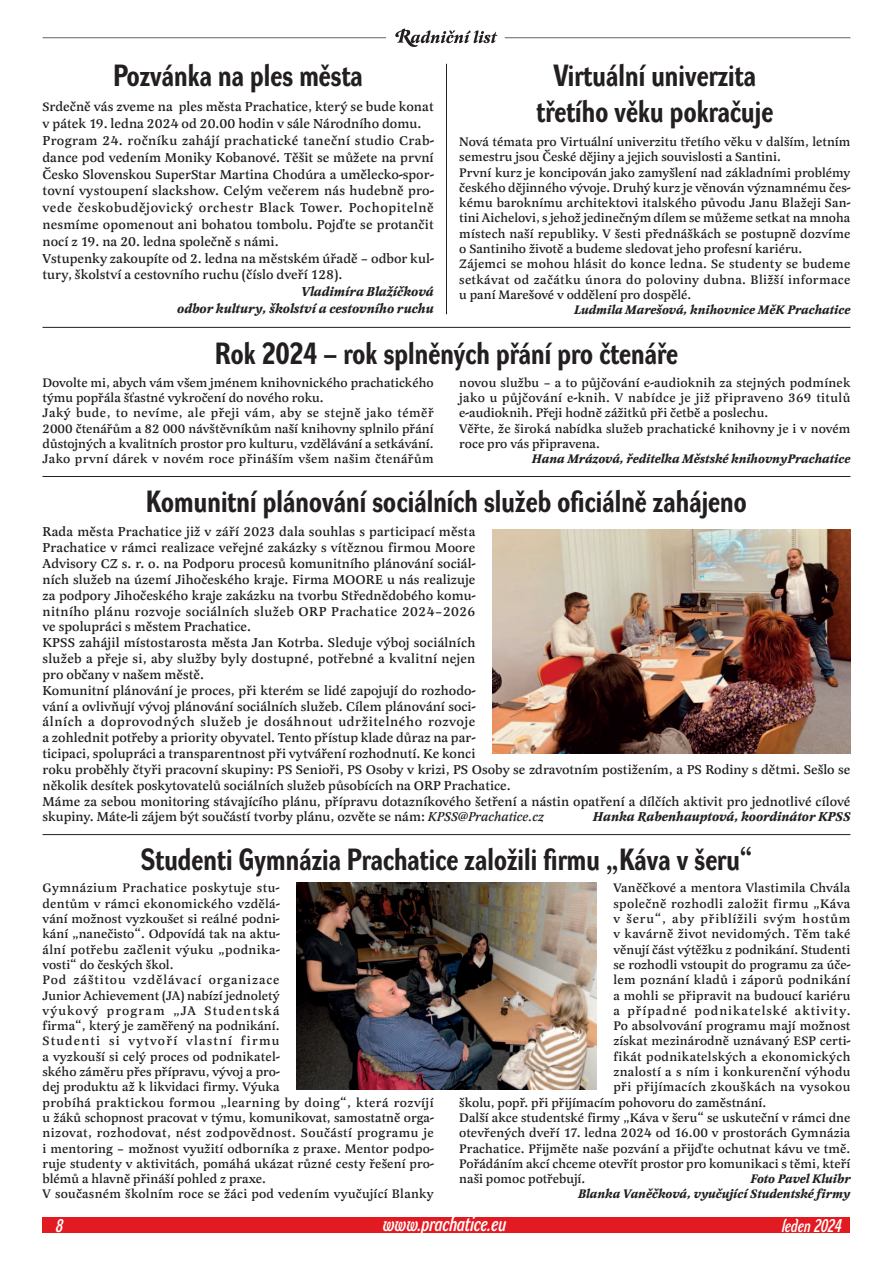
<style>
.page{position:relative;width:893px;height:1263px;background:#fff}
.page>*{position:absolute;margin:0;border:0;box-sizing:border-box;transform-origin:0 0}
.t1{font:700 30px/36px "Dyna Grotesk RM";letter-spacing:.005em;color:#231f20;text-align:center}
.t2{font:italic 21px "Dyna Grotesk DC";color:#fff}
.t3{font:italic 18px "Dyna Grotesk DC";color:#fff}
.t4{font:500 13.35px/16.8px "Latienne TEE";color:#231f20}
.t5{font:italic 700 13.35px/16.8px "Latienne TEE";color:#231f20;text-align:right}
.t6{font:500 13.2px/15.9px "Latienne TEE";letter-spacing:.005em;color:#231f20}
.t7{font:italic 700 13.2px "Latienne TEE";color:#231f20}
.t8{font:500 12.75px/15.3px "Latienne TEE";letter-spacing:.005em;color:#231f20}
.t9{font:italic 700 12.75px/15.3px "Latienne TEE";color:#231f20;text-align:right}
.t10{font:500 12.75px "Latienne TEE";letter-spacing:.025em;color:#231f20}
.t11{font:500 12.75px "Latienne TEE";letter-spacing:.03em;color:#231f20}
.t12{font:500 12.75px "Latienne TEE";letter-spacing:.075em;color:#231f20}
.t13{font:500 12.75px "Latienne TEE";letter-spacing:.055em;color:#231f20}
.s1{font-size:12.75px}
.s2{font-style:italic}
</style>
<div class="page">
<div style="left:43px;top:1217px;width:807px;height:16px;background:#e21a21"></div>
<svg style="left:395px;top:29px;width:103px;height:18px"></svg>
<img style="left:297px;top:883px;width:299px;height:207px">
<img style="left:492px;top:529px;width:358px;height:224px">
<hr style="left:43px;top:37px;width:343px;height:1px;background:#636366">
<hr style="left:505px;top:37px;width:345px;height:1px;background:#636366">
<hr style="left:43px;top:476px;width:807px;height:1px;background:#231f20">
<hr style="left:43px;top:327px;width:807px;height:1px;background:#231f20">
<hr style="left:446px;top:64px;width:1px;height:250px;background:#231f20">
<hr style="left:43px;top:834px;width:807px;height:1px;background:#231f20">
<h1 class="t1" style="left:113px;top:60px;width:251px">Pozvánka na ples města</h1>
<p class="t4" style="left:43px;top:100px;width:393px"><span class="s1">S</span>rdečně vás zveme na ples města Prachatice, který se bude konat v pátek 19. ledna 2024 od 20.00 hodin v sále Národního domu.<br>Program 24. ročníku zahájí prachatické taneční studio Crab&shy;dance pod vedením Moniky Kobanové. Těšit se můžete na první Česko Slovenskou SuperStar Martina Chodúra a umělecko-spor&shy;tovní vystoupení slackshow. Celým večerem nás hudebně pro&shy;vede českobudějovický orchestr Black Tower. Pochopitelně nesmíme opomenout ani bohatou tombolu. Pojďte se protančit nocí z 19. na 20. ledna společně s námi.<br>Vstupenky zakoupíte od 2. ledna na městském úřadě – odbor kul&shy;tury, školství a cestovního ruchu (číslo dveří 128).</p>
<p class="t5" style="left:177px;top:284px;width:258px">Vladimíra Blažíčková<br>odbor kultury, školství a cestovního ruchu</p>
<h1 class="t1" style="left:536px;top:60px;width:238px">Virtuální univerzita třetího věku pokračuje</h1>
<p class="t8" style="left:459px;top:135px;width:393px">Nová témata pro Virtuální univerzitu třetího věku v dalším, letním semestru jsou České dějiny a jejich souvislosti a Santini.<br>První kurz je koncipován jako zamyšlení nad základními problémy českého dějinného vývoje. Druhý kurz je věnován významnému čes&shy;kému baroknímu architektovi italského původu Janu Blažeji San&shy;tini Aichelovi, s jehož jedinečným dílem se můžeme setkat na mnoha místech naší republiky. V šesti přednáškách se postupně dozvíme o Santiniho životě a budeme sledovat jeho profesní kariéru.<br>Zájemci se mohou hlásit do konce ledna. Se studenty se budeme setkávat od začátku února do poloviny dubna. Bližší informace u paní Marešové v oddělení pro dospělé.</p>
<p class="t9" style="left:574px;top:303px;width:278px">Ludmila Marešová, knihovnice MěK Prachatice</p>
<h1 class="t1" style="left:215px;top:338px;width:464px">Rok 2024 – rok splněných přání pro čtenáře</h1>
<p class="t8" style="left:43px;top:376px;width:393px">Dovolte mi, abych vám všem jménem knihovnického prachatického týmu popřála šťastné vykročení do nového roku.<br>Jaký bude, to nevíme, ale přeji vám, aby se stejně jako téměř 2000 čtenářům a 82 000 návštěvníkům naší knihovny splnilo přání důstojných a kvalitních prostor pro kulturu, vzdělávání a setkávání.<br>Jako první dárek v novém roce přináším všem našim čtenářům</p>
<p class="t8" style="left:459px;top:376px;width:393px">novou službu – a to půjčování e-audioknih za stejných podmínek jako u půjčování e-knih. V nabídce je již připraveno 369 titulů e-audioknih. Přeji hodně zážitků při četbě a poslechu.<br>Věřte, že široká nabídka služeb prachatické knihovny je i v novém roce pro vás připravena.</p>
<p class="t9" style="left:532px;top:452px;width:320px">Hana Mrázová, ředitelka Městské knihovnyPrachatice</p>
<h1 class="t1" style="left:146px;top:486px;width:602px">Komunitní plánování sociálních služeb oficiálně zahájeno</h1>
<p class="t6" style="left:43px;top:525px;width:809px">Rada města Prachatice již v září 2023 dala souhlas s participací města<br>Prachatice v rámci realizace veřejné zakázky s vítěznou firmou Moore<br>Advisory CZ s. r. o. na Podporu procesů komunitního plánování sociál-<br>ních služeb na území Jihočeského kraje. Firma MOORE u nás realizuje<br>za podpory Jihočeského kraje zakázku na tvorbu Střednědobého komu-<br>nitního plánu rozvoje sociálních služeb ORP Prachatice 2024–2026<br>ve spolupráci s městem Prachatice.<br>KPSS zahájil místostarosta města Jan Kotrba. Sleduje výboj sociálních<br>služeb a přeje si, aby služby byly dostupné, potřebné a kvalitní nejen<br>pro občany v našem městě.<br>Komunitní plánování je proces, při kterém se lidé zapojují do rozhodo-<br>vání a ovlivňují vývoj plánování sociálních služeb. Cílem plánování soci-<br>álních a doprovodných služeb je dosáhnout udržitelného rozvoje<br>a zohlednit potřeby a priority obyvatel. Tento přístup klade důraz na par-<br>ticipaci, spolupráci a transparentnost při vytváření rozhodnutí. Ke konci<br>roku proběhly čtyři pracovní skupiny: PS Senioři, PS Osoby v krizi, PS Osoby se zdravotním postižením, a PS Rodiny s dětmi. Sešlo se několik desítek poskytovatelů sociálních služeb působících na ORP Prachatice.<br>Máme za sebou monitoring stávajícího plánu, přípravu dotazníkového šetření a nástin opatření a dílčích aktivit pro jednotlivé cílové skupiny. Máte-li zájem být součástí tvorby plánu, ozvěte se nám: <span class="s2">KPSS@Prachatice.cz</span></p>
<p class="t7" style="left:593px;top:810px;width:259px">Hanka Rabenhauptová, koordinátor KPSS</p>
<h1 class="t1" style="left:141px;top:844px;width:613px">Studenti Gymnázia Prachatice založili firmu „Káva v šeru“</h1>
<p class="t8" style="left:43px;top:881px;width:393px">Gymnázium Prachatice poskytuje stu-<br>dentům v rámci ekonomického vzdělá-<br>vání možnost vyzkoušet si reálné podni-<br>kání „nanečisto“. Odpovídá tak na aktu-<br>ální potřebu začlenit výuku „podnika-<br>vosti“ do českých škol.<br>Pod záštitou vzdělávací organizace<br>Junior Achievement (JA) nabízí jednoletý<br>výukový program „JA Studentská<br>firma“, který je zaměřený na podnikání.<br>Studenti si vytvoří vlastní firmu<br>a vyzkouší si celý proces od podnikatel-<br>ského záměru přes přípravu, vývoj a pro-<br>dej produktu až k likvidaci firmy. Výuka<br>probíhá praktickou formou „learning by doing“, která rozvíjí u žáků schopnost pracovat v týmu, komunikovat, samostatně orga&shy;nizovat, rozhodovat, nést zodpovědnost. Součástí programu je i mentoring – možnost využití odborníka z praxe. Mentor podpo&shy;ruje studenty v aktivitách, pomáhá ukázat různé cesty řešení pro&shy;blémů a hlavně přináší pohled z praxe.<br>V současném školním roce se žáci pod vedením vyučující Blanky</p>
<p class="t8" style="left:613px;top:881px;width:238px">Vaněčkové a mentora Vlastimila Chvála</p>
<p class="t11" style="left:613px;top:897px;width:239px">společně rozhodli založit firmu „Káva</p>
<p class="t13" style="left:613px;top:912px;width:239px">v šeru“, aby přiblížili svým hostům</p>
<p class="t10" style="left:613px;top:927px;width:239px">v kavárně život nevidomých. Těm také</p>
<p class="t8" style="left:613px;top:943px;width:239px">věnují část výtěžku z podnikání. Studenti</p>
<p class="t8" style="left:613px;top:958px;width:239px">se rozhodli vstoupit do programu za úče-</p>
<p class="t10" style="left:613px;top:973px;width:239px">lem poznání kladů i záporů podnikání</p>
<p class="t8" style="left:613px;top:988px;width:239px">a mohli se připravit na budoucí kariéru</p>
<p class="t12" style="left:613px;top:1004px;width:239px">a případné podnikatelské aktivity.</p>
<p class="t8" style="left:613px;top:1019px;width:239px">Po absolvování programu mají možnost</p>
<p class="t8" style="left:613px;top:1034px;width:239px">získat mezinárodně uznávaný ESP certi-</p>
<p class="t10" style="left:613px;top:1050px;width:239px">fikát podnikatelských a ekonomických</p>
<p class="t10" style="left:613px;top:1065px;width:239px">znalostí a s ním i konkurenční výhodu</p>
<p class="t11" style="left:613px;top:1080px;width:239px">při přijímacích zkouškách na vysokou</p>
<p class="t8" style="left:459px;top:1096px;width:309px">školu, popř. při přijímacím pohovoru do zaměstnání.</p>
<p class="t8" style="left:459px;top:1111px;width:393px">Další akce studentské firmy „Káva v šeru“ se uskuteční v rámci dne</p>
<p class="t8" style="left:459px;top:1126px;width:393px">otevřených dveří 17. ledna 2024 od 16.00 v prostorách Gymnázia</p>
<p class="t8" style="left:459px;top:1141px;width:393px">Prachatice. Přijměte naše pozvání a přijďte ochutnat kávu ve tmě.</p>
<p class="t8" style="left:459px;top:1157px;width:393px">Pořádáním akcí chceme otevřít prostor pro komunikaci s těmi, kteří</p>
<p class="t8" style="left:459px;top:1172px;width:128px">naši pomoc potřebují.</p>
<p class="t9" style="left:578px;top:1172px;width:274px">Foto Pavel Kluibr<br>Blanka Vaněčková, vyučující Studentské firmy</p>
<h2 class="t2" style="left:383px;top:1215px;width:125px">www.prachatice.eu</h2>
<h3 class="t3" style="left:56px;top:1218px;width:8px">8</h3>
<h3 class="t3" style="left:782px;top:1218px;width:61px">leden 2024</h3>
</div>
